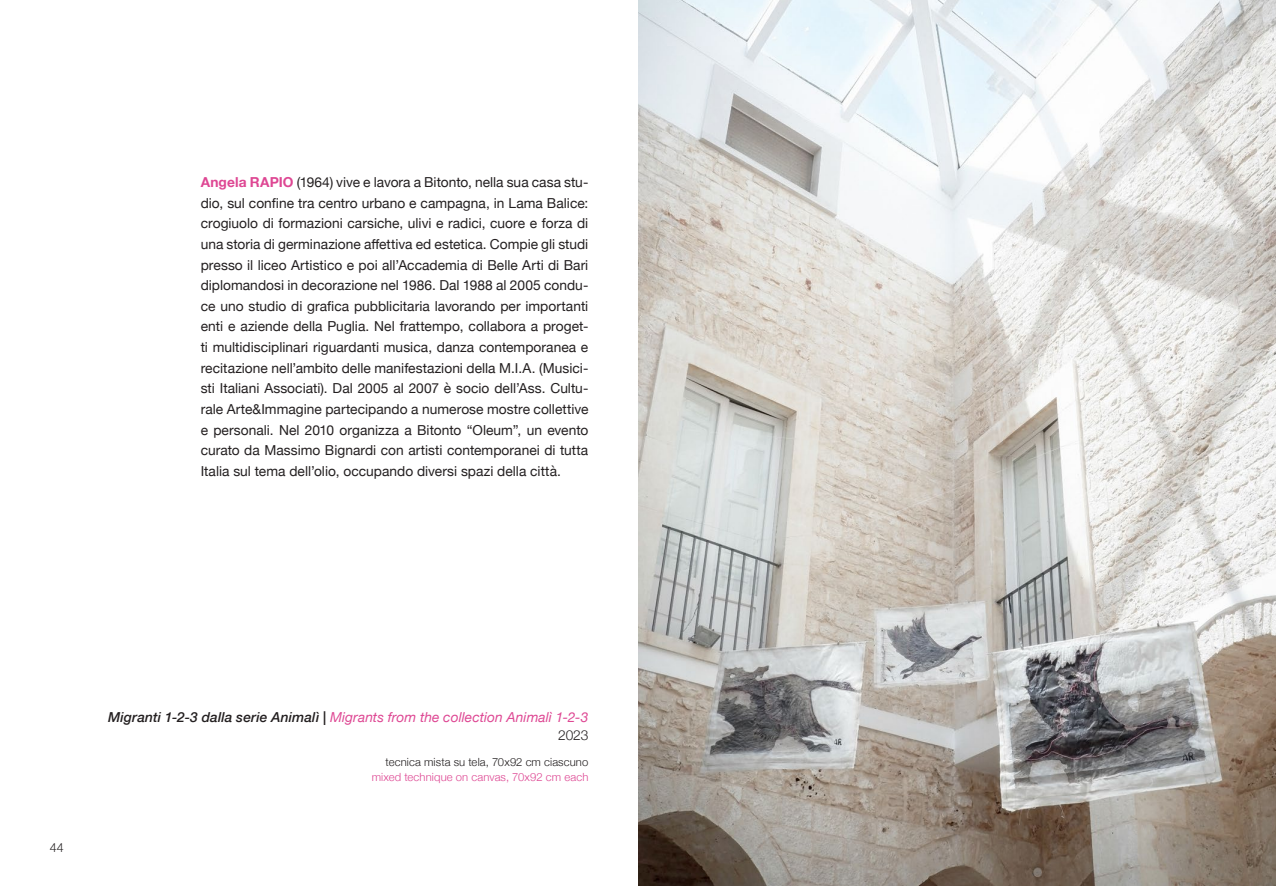
<style>
.page{position:relative;width:1276px;height:886px;background:#fff}
.page>*{position:absolute;margin:0;border:0;box-sizing:border-box;transform-origin:0 0}
.t1{font:13.75px/20.6px "Helvetica Neue";color:#231f20;text-align:justify}
.t2{font:italic 13.75px "Helvetica Neue";letter-spacing:.005em;color:#de4793}
.t3{font:300 13.75px "Helvetica Neue";color:#231f20}
.t4{font:300 12.5px "Helvetica Neue";color:#231f20}
.t5{font:300 11.25px "Helvetica Neue";letter-spacing:.01em;color:#231f20}
.t6{font:300 11.25px "Helvetica Neue";letter-spacing:.01em;color:#de4793}
.s1{font-weight:700;color:#de4793}
.s2{font-weight:500;color:#231f20}
</style>
<div class="page">
<img style="left:638px;top:0;width:638px;height:886px">
<p class="t1" style="left:201px;top:173px;width:389px"><span class="s1">Angela RAPIO</span> (1964) vive e lavora a Bitonto, nella sua casa stu&shy;dio, sul confine tra centro urbano e campagna, in Lama Balice: crogiuolo di formazioni carsiche, ulivi e radici, cuore e forza di una storia di germinazione affettiva ed estetica. Compie gli studi presso il liceo Artistico e poi all’Accademia di Belle Arti di Bari diplomandosi in decorazione nel 1986. Dal 1988 al 2005 condu&shy;ce uno studio di grafica pubblicitaria lavorando per importanti enti e aziende della Puglia. Nel frattempo, collabora a proget&shy;ti multidisciplinari riguardanti musica, danza contemporanea e recitazione nell’ambito delle manifestazioni della M.I.A. (Musici&shy;sti Italiani Associati). Dal 2005 al 2007 è socio dell’Ass. Cultu&shy;rale Arte&amp;Immagine partecipando a numerose mostre collettive e personali. Nel 2010 organizza a Bitonto “Oleum”, un evento curato da Massimo Bignardi con artisti contemporanei di tutta Italia sul tema dell’olio, occupando diversi spazi della città.</p>
<p class="t4" style="left:50px;top:837px;width:16px">44</p>
<p class="t2" style="left:108px;top:707px;width:481px"><span class="s2">Migranti 1-2-3 dalla serie Animalì |</span> Migrants from the collection Animalì 1-2-3</p>
<p class="t3" style="left:558px;top:724px;width:32px">2023</p>
<p class="t5" style="left:385px;top:753px;width:204px">tecnica mista su tela, 70x92 cm ciascuno</p>
<p class="t6" style="left:372px;top:768px;width:218px">mixed technique on canvas, 70x92 cm each</p>
</div>
